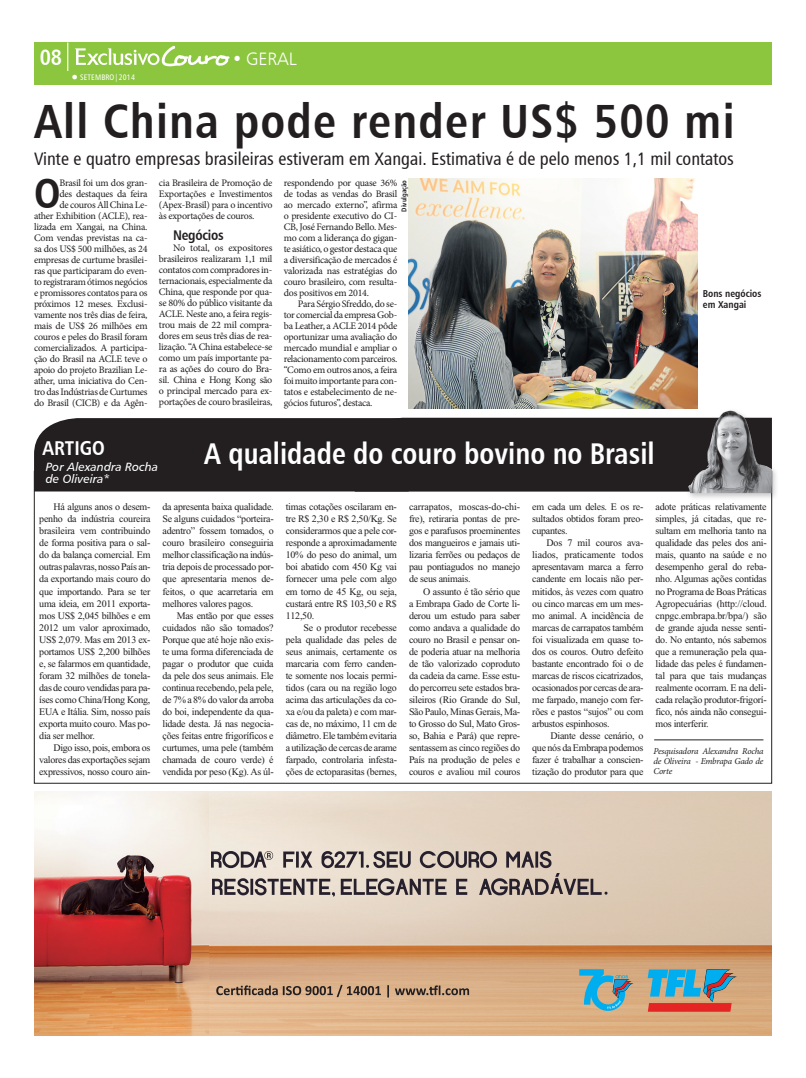
<style>
.page{position:relative;width:806px;height:1078px;background:#fff}
.page>*{position:absolute;margin:0;border:0;box-sizing:border-box;transform-origin:0 0}
.t1{font:48px "Humanist 777 BT Bold Condensed B";letter-spacing:.025em;color:#231f20}
.t2{font:41.7px "Humanist 777 BT Bold Condensed B";color:#231f20}
.t3{font:30px "Humanist 777 BT Bold Condensed B";color:#fff;scale:.96 1}
.t4{font:22px "Humanist 777 BT Bold Condensed B";color:#fff}
.t5{font:20px "Humanist 777 BT Bold Condensed B";color:#fff}
.t6{font:18px "Humanist 777 BT Roman Condensed B";color:#231f20}
.t7{font:18px "Humanist 777 BT Light B";color:#fff}
.t8{font:14px "Humanist 777 BT Bold Condensed B";letter-spacing:-.02em;color:#231f20}
.t9{font:12px/12px "Humanist 777 BT Italic B";color:#fff}
.t10{font:10px/12px "Times New Roman";letter-spacing:-.025em;color:#231f20;text-align:justify}
.t11{font:10px/11px "Minion Pro";letter-spacing:-.025em;color:#231f20;text-align:justify}
.t12{font:10px/11px "Humanist 777 BT Bold Condensed B";color:#231f20}
.t13{font:italic 9px/10px "Minion Pro";letter-spacing:-.025em;color:#231f20;text-align:justify}
.t14{font:8px "Humanist 777 BT Roman Condensed B";letter-spacing:.02em;color:#fff}
.t15{font:7px "Humanist 777 BT Bold Condensed B";color:#231f20}
</style>
<div class="page">
<img style="left:34px;top:791px;width:175px;height:244px">
<img style="left:209px;top:791px;width:562px;height:244px">
<svg style="left:211px;top:850px;width:396px;height:46px;background:#b2a69e"></svg>
<svg style="left:647px;top:969px;width:89px;height:42px;background:#858b92"></svg>
<svg style="left:216px;top:984px;width:165px;height:12px;background:#a3856a"></svg>
<svg style="left:387px;top:984px;width:82px;height:13px"></svg>
<svg style="left:579px;top:968px;width:53px;height:42px;background:#7ba6aa"></svg>
<div style="left:34px;top:43px;width:737px;height:42px;background:#8bc63e"></div>
<svg style="left:67px;top:43px;width:1px;height:28px"></svg>
<svg style="left:75px;top:46px;width:154px;height:20px"></svg>
<img style="left:408px;top:179px;width:288px;height:229px">
<div style="left:684px;top:407px;width:108px;height:100px;background:#231f20;opacity:.25"></div>
<img style="left:688px;top:410px;width:83px;height:83px">
<svg style="left:34px;top:417px;width:737px;height:74px;background:#2e2b2c"></svg>
<hr style="left:653px;top:739px;width:110px;height:1px;background:#231f20">
<h3 class="t4" style="left:40px;top:44px;width:24px">08</h3>
<h3 class="t7" style="left:233px;top:48px;width:65px">• GERAL</h3>
<p class="t14" style="left:72px;top:72px;width:65px">● SETEMBRO|2014</p>
<h1 class="t1" style="left:34px;top:91px;width:701px">All China pode render US$ 500 mi</h1>
<p class="t11" style="left:159px;top:177px;width:115px">cia Brasileira de Promoção de Exportações e Investimentos (Apex-Brasil) para o incentivo às exportações de couros.</p>
<h3 class="t8" style="left:173px;top:226px;width:52px">Negócios</h3>
<p class="t11" style="left:159px;top:242px;width:115px;text-indent:14px">No total, os expositores brasileiros realizaram 1,1 mil contatos com compradores in&shy;ternacionais, especialmente da China, que responde por qua&shy;se 80% do público visitante da ACLE. Neste ano, a feira regis&shy;trou mais de 22 mil compra&shy;dores em seus três dias de rea&shy;lização. “A China estabelece-se como um país importante pa&shy;ra as ações do couro do Bra&shy;sil. China e Hong Kong são o principal mercado para ex&shy;portações de couro brasileiras,</p>
<h3 class="t6" style="left:34px;top:148px;width:701px">Vinte e quatro empresas brasileiras estiveram em Xangai. Estimativa é de pelo menos 1,1 mil contatos</h3>
<h2 class="t2" style="left:34px;top:167px;width:28px">O</h2>
<p class="t11" style="left:34px;top:177px;width:115px;text-align:right">Brasil foi um dos gran-<br>des destaques da feira<br>de couros All China Le-<br>ather Exhibition (ACLE), rea&shy;lizada em Xangai, na China.<br>Com vendas previstas na ca&shy;sa dos US$ 500 milhões, as 24 empresas de curtume brasilei&shy;ras que participaram do even&shy;to registraram ótimos negócios e promissores contatos para os próximos 12 meses. Exclusi&shy;vamente nos três dias de feira, mais de US$ 26 milhões em couros e peles do Brasil foram comercializados. A participa&shy;ção do Brasil na ACLE teve o apoio do projeto Brazilian Le&shy;ather, uma iniciativa do Cen&shy;tro das Indústrias de Curtumes do Brasil (CICB) e da Agên-</p>
<p class="t11" style="left:283px;top:177px;width:115px">respondendo por quase 36% de todas as vendas do Brasil ao mercado externo”, afirma o presidente executivo do CI-CB, José Fernando Bello. Mes&shy;mo com a liderança do gigan&shy;te asiático, o gestor destaca que a diversificação de mercados é valorizada nas estratégias do couro brasileiro, com resulta&shy;dos positivos em 2014.</p>
<p class="t11" style="left:283px;top:298px;width:115px;text-indent:14px">Para Sérgio Sfreddo, do se&shy;tor comercial da empresa Gob&shy;ba Leather, a ACLE 2014 pôde oportunizar uma avaliação do mercado mundial e ampliar o relacionamento com parceiros. “Como em outros anos, a feira foi muito importante para con&shy;tatos e estabelecimento de ne&shy;gócios futuros”, destaca.</p>
<p class="t15" style="left:399px;top:212px;width:33px;rotate:-90deg">Divulgação</p>
<p class="t12" style="left:702px;top:288px;width:60px">Bons negócios em Xangai</p>
<h3 class="t5" style="left:43px;top:435px;width:64px">ARTIGO</h3>
<p class="t9" style="left:46px;top:461px;width:114px">Por Alexandra Rocha de Oliveira*</p>
<h3 class="t3" style="left:204px;top:435px;width:470px">A qualidade do couro bovino no Brasil</h3>
<p class="t10" style="left:39px;top:501px;width:113px;text-indent:14px">Há alguns anos o desem&shy;penho da indústria coureira brasileira vem contribuindo de forma positiva para o sal&shy;do da balança comercial. Em outras palavras, nosso País an&shy;da exportando mais couro do que importando. Para se ter uma ideia, em 2011 exporta&shy;mos US$ 2,045 bilhões e em 2012 um valor aproximado, US$ 2,079. Mas em 2013 ex&shy;portamos US$ 2,200 bilhões e, se falarmos em quantidade, foram 32 milhões de tonela&shy;das de couro vendidas para pa&shy;íses como China/Hong Kong, EUA e Itália. Sim, nosso país exporta muito couro. Mas po&shy;dia ser melhor.</p>
<p class="t10" style="left:39px;top:741px;width:113px;text-indent:14px">Digo isso, pois, embora os valores das exportações sejam expressivos, nosso couro ain-</p>
<p class="t10" style="left:162px;top:501px;width:113px">da apresenta baixa qualidade.<br>Se alguns cuidados “porteira&shy;adentro” fossem tomados, o couro brasileiro conseguiria melhor classificação na indús&shy;tria depois de processado por&shy;que apresentaria menos de&shy;feitos, o que acarretaria em melhores valores pagos.</p>
<p class="t10" style="left:162px;top:609px;width:113px;text-indent:14px">Mas então por que esses cuidados não são tomados?<br>Porque que até hoje não exis&shy;te uma forma diferenciada de pagar o produtor que cuida da pele dos seus animais. Ele continua recebendo, pela pele, de 7% a 8% do valor da arroba do boi, independente da qua&shy;lidade desta. Já nas negocia&shy;ções feitas entre frigoríficos e curtumes, uma pele (também chamada de couro verde) é vendida por peso (Kg). As úl-</p>
<p class="t10" style="left:285px;top:501px;width:113px">timas cotações oscilaram en&shy;tre R$ 2,30 e R$ 2,50/Kg. Se considerarmos que a pele cor&shy;responde a aproximadamente 10% do peso do animal, um boi abatido com 450 Kg vai fornecer uma pele com algo em torno de 45 Kg, ou seja, custará entre R$ 103,50 e R$ 112,50.</p>
<p class="t10" style="left:285px;top:621px;width:113px;text-indent:18px">Se o produtor recebesse pela qualidade das peles de seus animais, certamente os marcaria com ferro canden&shy;te somente nos locais permi&shy;tidos (cara ou na região logo acima das articulações da co&shy;xa e/ou da paleta) e com mar&shy;cas de, no máximo, 11 cm de diâmetro. Ele também evitaria a utilização de cercas de arame farpado, controlaria infesta&shy;ções de ectoparasitas (bernes,</p>
<p class="t10" style="left:409px;top:501px;width:113px">carrapatos, moscas-do-chi&shy;fre), retiraria pontas de pre&shy;gos e parafusos proeminentes dos mangueiros e jamais uti&shy;lizaria ferrões ou pedaços de pau pontiagudos no manejo de seus animais.</p>
<p class="t10" style="left:409px;top:585px;width:113px;text-indent:14px">O assunto é tão sério que a Embrapa Gado de Corte li&shy;derou um estudo para saber como andava a qualidade do couro no Brasil e pensar on&shy;de poderia atuar na melhoria de tão valorizado coproduto da cadeia da carne. Esse estu&shy;do percorreu sete estados bra&shy;sileiros (Rio Grande do Sul, São Paulo, Minas Gerais, Ma&shy;to Grosso do Sul, Mato Gros&shy;so, Bahia e Pará) que repre&shy;sentassem as cinco regiões do País na produção de peles e couros e avaliou mil couros</p>
<p class="t10" style="left:532px;top:501px;width:113px">em cada um deles. E os re&shy;sultados obtidos foram preo&shy;cupantes.</p>
<p class="t10" style="left:532px;top:537px;width:113px;text-indent:14px">Dos 7 mil couros ava&shy;liados, praticamente todos apresentavam marca a ferro candente em locais não per&shy;mitidos, às vezes com quatro ou cinco marcas em um mes&shy;mo animal. A incidência de marcas de carrapatos também foi visualizada em quase to&shy;dos os couros. Outro defeito bastante encontrado foi o de marcas de riscos cicatrizados, ocasionados por cercas de ara&shy;me farpado, manejo com fer&shy;rões e pastos “sujos” ou com arbustos espinhosos.</p>
<p class="t10" style="left:532px;top:729px;width:113px;text-indent:18px">Diante desse cenário, o que nós da Embrapa podemos fazer é trabalhar a conscien&shy;tização do produtor para que</p>
<p class="t10" style="left:655px;top:501px;width:113px">adote práticas relativamente simples, já citadas, que re&shy;sultam em melhoria tanto na qualidade das peles dos ani&shy;mais, quanto na saúde e no desempenho geral do reba&shy;nho. Algumas ações contidas no Programa de Boas Práticas Agropecuárias (http://cloud. cnpgc.embrapa.br/bpa/) são de grande ajuda nesse senti&shy;do. No entanto, nós sabemos que a remuneração pela qua&shy;lidade das peles é fundamen&shy;tal para que tais mudanças realmente ocorram. E na deli&shy;cada relação produtor-frigorí&shy;fico, nós ainda não consegui&shy;mos interferir.</p>
<p class="t13" style="left:653px;top:745px;width:111px">Pesquisadora Alexandra Rocha de Oliveira - Embrapa Gado de Corte</p>
</div>
